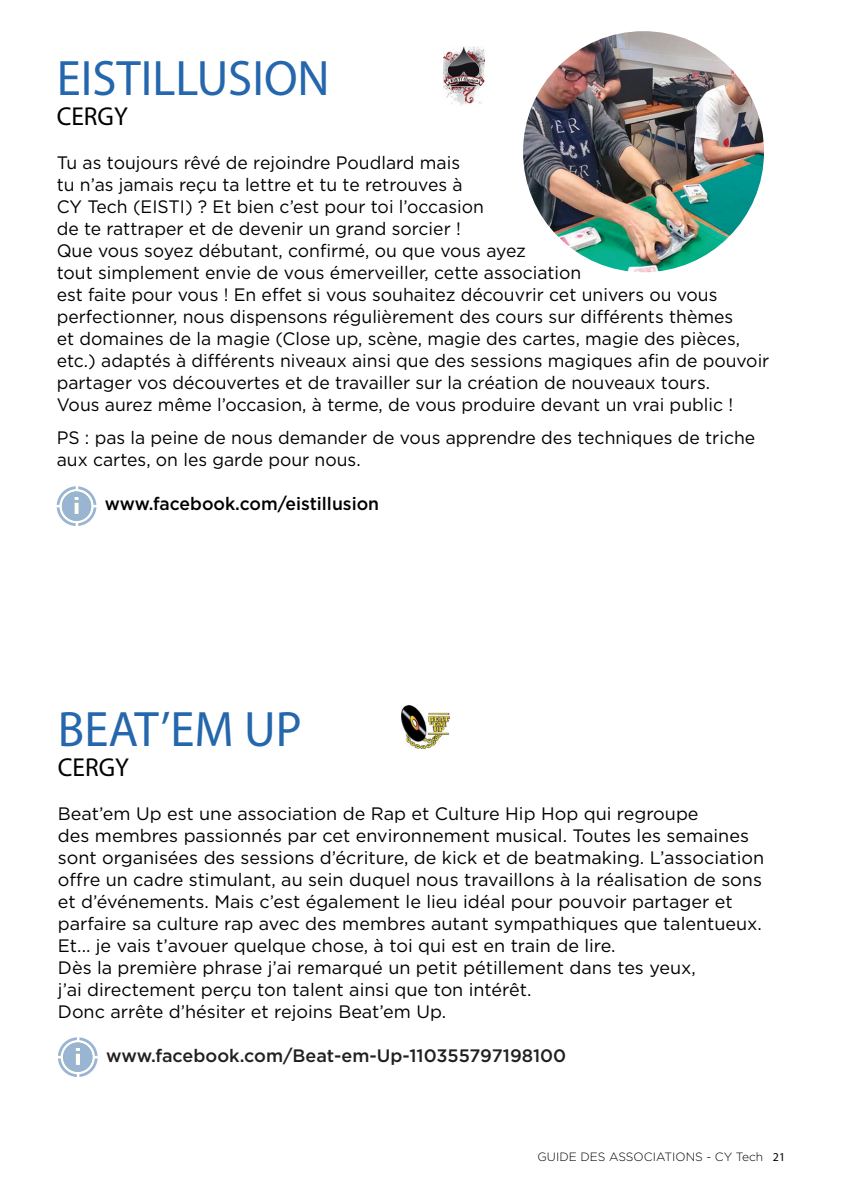
<style>
.page{position:relative;width:842px;height:1191px;background:#fff}
.page>*{position:absolute;margin:0;border:0;box-sizing:border-box;transform-origin:0 0}
.t1{font:50px "Myriad Pro";color:#2567ad}
.t2{font:26px "Myriad Pro";color:#000001}
.t3{font:18px/22px "Gotham";color:#000001}
.t4{font:500 18px "Gotham";color:#231f20}
.t5{font:500 18px "Gotham";color:#000001}
.t6{font:300 12px "Gotham";color:#000001}
.s1{font-family:"Myriad Pro";font-weight:400}
</style>
<div class="page">
<img style="left:523px;top:31px;width:241px;height:241px;border-radius:120px">
<svg style="left:57px;top:486px;width:39px;height:40px"></svg>
<img style="left:443px;top:47px;width:41px;height:59px">
<svg style="left:58px;top:1037px;width:40px;height:40px"></svg>
<img style="left:401px;top:705px;width:48px;height:44px">
<h1 class="t1" style="left:57px;top:47px;width:275px">EISTILLUSION</h1>
<h2 class="t2" style="left:57px;top:100px;width:73px">CERGY</h2>
<p class="t3" style="left:57px;top:151px;width:714px">Tu as toujours rêvé de rejoindre Poudlard mais<br>tu n’as jamais reçu ta lettre et tu te retrouves à<br>CY Tech (EISTI) ? Et bien c’est pour toi l’occasion<br>de te rattraper et de devenir un grand sorcier !<br>Que vous soyez débutant, confirmé, ou que vous ayez<br>tout simplement envie de vous émerveiller, cette association<br>est faite pour vous ! En effet si vous souhaitez découvrir cet univers ou vous perfectionner, nous dispensons régulièrement des cours sur différents thèmes<br>et domaines de la magie (Close up, scène, magie des cartes, magie des pièces, etc.) adaptés à différents niveaux ainsi que des sessions magiques afin de pouvoir partager vos découvertes et de travailler sur la création de nouveaux tours.<br>Vous aurez même l’occasion, à terme, de vous produire devant un vrai public !</p>
<p class="t3" style="left:57px;top:426px;width:700px">PS : pas la peine de nous demander de vous apprendre des techniques de triche aux cartes, on les garde pour nous.</p>
<p class="t5" style="left:105px;top:492px;width:276px">www.facebook.com/eistillusion</p>
<h1 class="t1" style="left:58px;top:698px;width:245px">BEAT’EM UP</h1>
<h2 class="t2" style="left:58px;top:751px;width:73px">CERGY</h2>
<p class="t3" style="left:58px;top:802px;width:708px">Beat’em Up est une association de Rap et Culture Hip Hop qui regroupe<br>des membres passionnés par cet environnement musical. Toutes les semaines sont organisées des sessions d’écriture, de kick et de beatmaking. L’association offre un cadre stimulant, au sein duquel nous travaillons à la réalisation de sons et d’événements. Mais c’est également le lieu idéal pour pouvoir partager et parfaire sa culture rap avec des membres autant sympathiques que talentueux.<br>Et... je vais t’avouer quelque chose, à toi qui est en train de lire.<br>Dès la première phrase j’ai remarqué un petit pétillement dans tes yeux,<br>j’ai directement perçu ton talent ainsi que ton intérêt.<br>Donc arrête d’hésiter et rejoins Beat’em Up.</p>
<p class="t4" style="left:106px;top:1043px;width:462px">www.facebook.com/Beat-em-Up-110355797198100</p>
<p class="t6" style="left:537px;top:1149px;width:249px">GUIDE DES ASSOCIATIONS - CY Tech <span class="s1">21</span></p>
</div>
